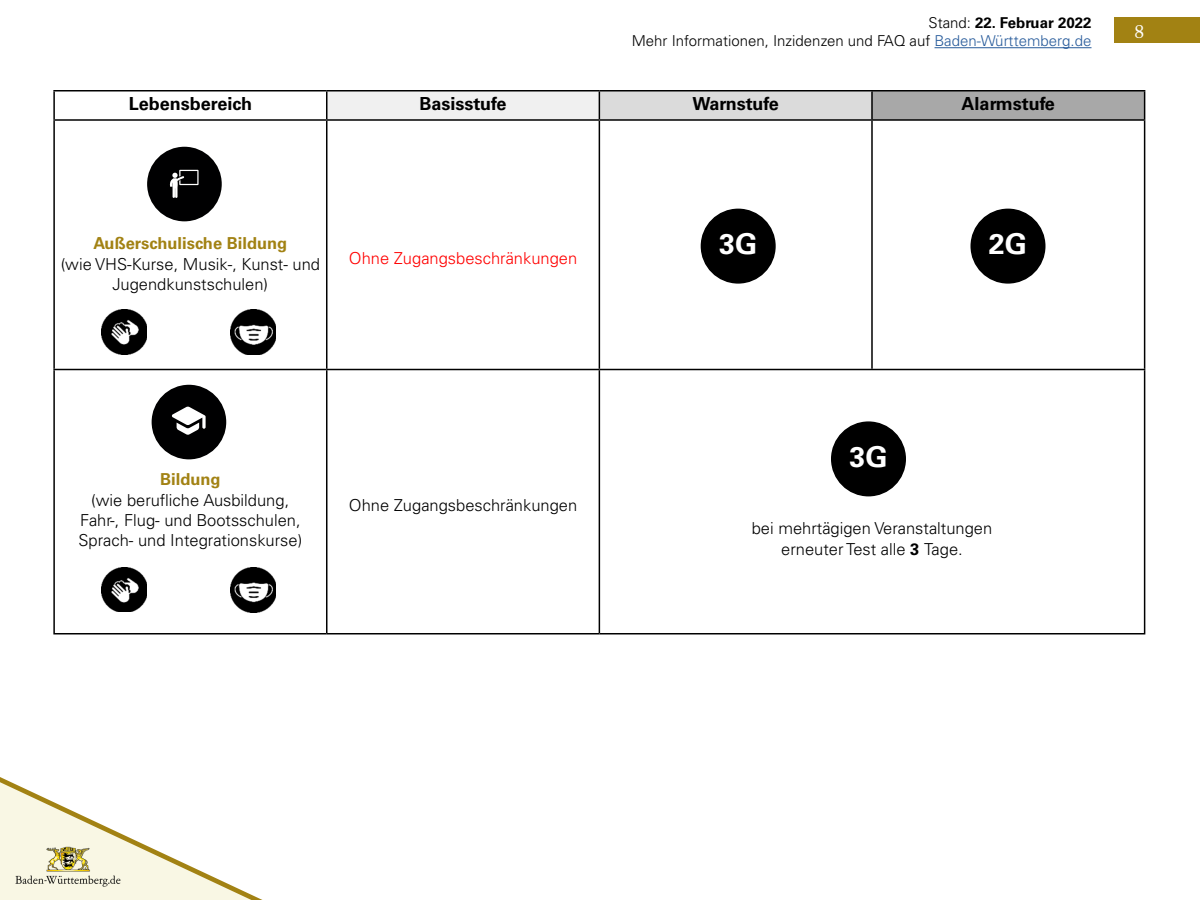
<style>
.page{position:relative;width:1200px;height:900px;background:#fff}
.page>*{position:absolute;margin:0;border:0;box-sizing:border-box;transform-origin:0 0}
.t1{font:700 28.5px "Univers LT Pro 65";color:#fff}
.t2{font:24px "Garamont Amst SBOP Rom";color:#fff}
.t3{font:700 18px "Univers LT Pro 65";color:#000}
.t4{font:300 16.5px/19.8px "Univers LT Pro 45";color:#000;text-align:center}
.t5{font:700 16.5px "Univers LT Pro 65";color:#a28213}
.t6{font:300 16.5px "Univers LT Pro 45";color:#f00}
.t7{font:300 15px "Univers LT Pro 45";color:#000}
.t8{font:700 15px "Univers LT Pro 65";color:#000}
.s1{font-family:"Univers LT Pro 45";font-weight:300}
.s2{color:#275b9b}
.s3{font-family:"Univers LT Pro 65";font-weight:700}
</style>
<div class="page">
<div style="left:327px;top:91px;width:272px;height:29px;background:#f0f0f0"></div>
<div style="left:599px;top:91px;width:273px;height:29px;background:#dbdbdb"></div>
<div style="left:872px;top:91px;width:273px;height:29px;background:#a8a8a8"></div>
<hr style="left:53px;top:90px;width:274px;height:2px;background:#000">
<hr style="left:53px;top:92px;width:2px;height:27px;background:#000">
<hr style="left:327px;top:90px;width:272px;height:2px;background:#000">
<svg style="left:326px;top:92px;width:1px;height:27px"></svg>
<hr style="left:599px;top:90px;width:273px;height:2px;background:#000">
<svg style="left:599px;top:92px;width:1px;height:27px"></svg>
<hr style="left:872px;top:90px;width:273px;height:2px;background:#000">
<hr style="left:871px;top:92px;width:2px;height:27px;background:#000">
<svg style="left:1144px;top:92px;width:1px;height:27px"></svg>
<hr style="left:53px;top:119px;width:274px;height:2px;background:#000">
<hr style="left:53px;top:121px;width:2px;height:248px;background:#000">
<hr style="left:327px;top:119px;width:272px;height:2px;background:#000">
<hr style="left:326px;top:121px;width:1px;height:248px;background:#000">
<hr style="left:599px;top:119px;width:273px;height:2px;background:#000">
<hr style="left:599px;top:121px;width:1px;height:248px;background:#000">
<hr style="left:872px;top:119px;width:273px;height:2px;background:#000">
<hr style="left:871px;top:121px;width:2px;height:248px;background:#000">
<hr style="left:1144px;top:121px;width:1px;height:248px;background:#000">
<hr style="left:53px;top:369px;width:274px;height:1px;background:#000">
<hr style="left:53px;top:370px;width:2px;height:263px;background:#000">
<hr style="left:327px;top:369px;width:272px;height:1px;background:#000">
<hr style="left:326px;top:370px;width:1px;height:263px;background:#000">
<hr style="left:599px;top:369px;width:273px;height:1px;background:#000">
<hr style="left:599px;top:370px;width:1px;height:263px;background:#000">
<hr style="left:872px;top:369px;width:273px;height:1px;background:#000">
<hr style="left:1144px;top:370px;width:1px;height:263px;background:#000">
<hr style="left:53px;top:633px;width:274px;height:1px;background:#000">
<hr style="left:327px;top:633px;width:272px;height:1px;background:#000">
<hr style="left:599px;top:633px;width:273px;height:1px;background:#000">
<hr style="left:872px;top:633px;width:273px;height:1px;background:#000">
<div style="left:832px;top:422px;width:73px;height:74px;background:#000;border-radius:50%"></div>
<div style="left:831px;top:421px;width:75px;height:75px;border:2px solid #000;border-radius:50%"></div>
<img style="left:231px;top:567px;width:45px;height:45px">
<img style="left:102px;top:567px;width:45px;height:45px">
<div style="left:152px;top:385px;width:74px;height:74px;background:#000001;border-radius:50%"></div>
<svg style="left:172px;top:406px;width:34px;height:29px"></svg>
<div style="left:971px;top:209px;width:74px;height:74px;background:#000;border-radius:50%"></div>
<div style="left:970px;top:209px;width:76px;height:75px;border:2px solid #000;border-radius:50%"></div>
<div style="left:701px;top:209px;width:74px;height:74px;background:#000;border-radius:50%"></div>
<div style="left:701px;top:209px;width:75px;height:75px;border:2px solid #000;border-radius:50%"></div>
<img style="left:231px;top:309px;width:45px;height:46px">
<img style="left:102px;top:309px;width:45px;height:45px">
<div style="left:147px;top:147px;width:75px;height:74px;background:#000001;border-radius:50%"></div>
<svg style="left:170px;top:170px;width:29px;height:28px"></svg>
<svg style="left:0;top:777px;width:262px;height:123px"></svg>
<img style="left:13px;top:846px;width:108px;height:42px">
<div style="left:1114px;top:17px;width:86px;height:26px;background:#a28213"></div>
<hr style="left:935px;top:47px;width:157px;height:1px;background:#275b9b">
<p class="t8" style="left:929px;top:12px;width:164px"><span class="s1">Stand:</span> 22. Februar 2022</p>
<p class="t7" style="left:632px;top:31px;width:461px">Mehr Informationen, Inzidenzen und FAQ auf <span class="s2">Baden-Württemberg.de</span></p>
<p class="t3" style="left:129px;top:91px;width:125px">Lebensbereich</p>
<p class="t3" style="left:420px;top:91px;width:89px">Basisstufe</p>
<p class="t3" style="left:693px;top:91px;width:88px">Warnstufe</p>
<p class="t3" style="left:962px;top:91px;width:95px">Alarmstufe</p>
<p class="t2" style="left:1134px;top:19px;width:12px">8</p>
<p class="t5" style="left:94px;top:232px;width:195px">Außerschulische Bildung</p>
<p class="t4" style="left:61px;top:254px;width:261px">(wie VHS-Kurse, Musik-, Kunst- und<br>Jugendkunstschulen)</p>
<p class="t6" style="left:349px;top:247px;width:230px">Ohne Zugangsbeschränkungen</p>
<p class="t1" style="left:719px;top:224px;width:40px">3G</p>
<p class="t1" style="left:989px;top:224px;width:40px">2G</p>
<p class="t5" style="left:160px;top:467px;width:62px">Bildung</p>
<p class="t4" style="left:79px;top:490px;width:225px">(wie berufliche Ausbildung,<br>Fahr-, Flug- und Bootsschulen,<br>Sprach- und Integrationskurse)</p>
<p class="t4" style="left:349px;top:495px;width:230px">Ohne Zugangsbeschränkungen</p>
<p class="t1" style="left:849px;top:437px;width:40px">3G</p>
<p class="t4" style="left:752px;top:518px;width:242px">bei mehrtägigen Veranstaltungen</p>
<p class="t4" style="left:781px;top:539px;width:183px">erneuter Test alle <span class="s3">3</span> Tage.</p>
</div>
